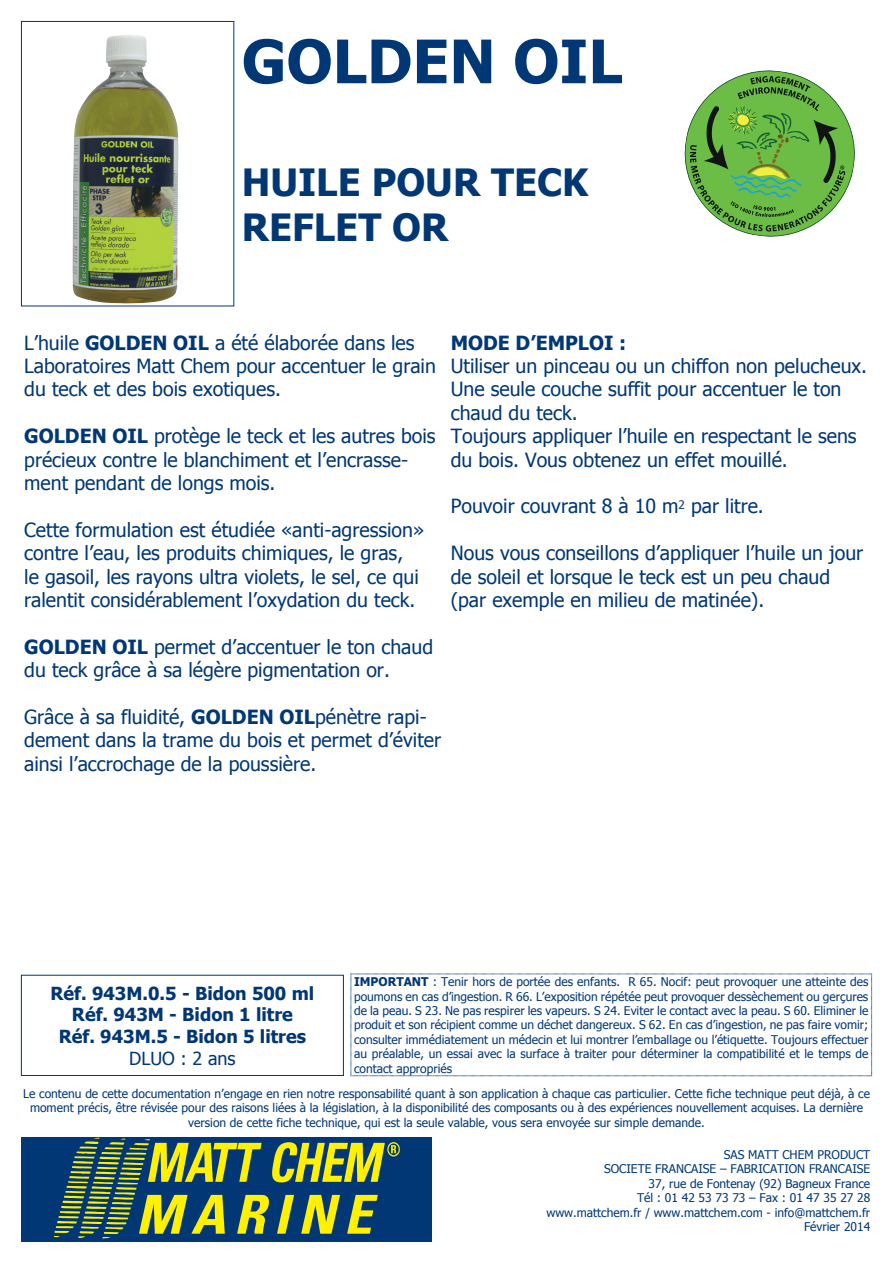
<style>
.page{position:relative;width:893px;height:1263px;background:#fff}
.page>*{position:absolute;margin:0;border:0;box-sizing:border-box;transform-origin:0 0}
.t1{font:700 60px "Tahoma";color:#013775}
.t2{font:700 37.5px/45px "Tahoma";color:#013775}
.t3{font:19.5px/23.4px "Tahoma";color:#013775}
.t4{font:700 19.5px "Tahoma";color:#013775}
.t5{font:700 18px/21.6px "Tahoma";color:#013775;text-align:center}
.t6{font:18px "Tahoma";color:#013775}
.t7{font:12px/14.4px "Tahoma";color:#013775;text-align:right}
.s1{font-weight:700}
</style>
<div class="page">
<div style="left:21px;top:1137px;width:411px;height:105px;background:#013775"></div>
<img style="left:54px;top:1137px;width:345px;height:102px">
<img style="left:72px;top:34px;width:107px;height:270px">
<div style="left:21px;top:21px;width:213px;height:285px;border:1px solid #013775"></div>
<svg style="left:351px;top:974px;width:521px;height:102px"></svg>
<svg style="left:684px;top:70px;width:171px;height:167px"></svg>
<h1 class="t1" style="left:242px;top:23px;width:382px">GOLDEN OIL</h1>
<h2 class="t2" style="left:242px;top:159px;width:348px">HUILE POUR TECK<br>REFLET OR</h2>
<h3 class="t3" style="left:24px;top:330px;width:413px">L’huile <span class="s1">GOLDEN OIL</span> a été élaborée dans les<br>Laboratoires Matt Chem pour accentuer le grain du teck et des bois exotiques.</h3>
<h3 class="t3" style="left:24px;top:424px;width:413px"><span class="s1">GOLDEN OIL</span> protège le teck et les autres bois précieux contre le blanchiment et l’encrasse&shy;ment pendant de longs mois.</h3>
<h3 class="t3" style="left:24px;top:517px;width:401px">Cette formulation est étudiée «anti-agression» contre l’eau, les produits chimiques, le gras,<br>le gasoil, les rayons ultra violets, le sel, ce qui ralentit considérablement l’oxydation du teck.</h3>
<h3 class="t3" style="left:24px;top:634px;width:410px"><span class="s1">GOLDEN OIL</span> permet d’accentuer le ton chaud du teck grâce à sa légère pigmentation or.</h3>
<h3 class="t3" style="left:24px;top:705px;width:418px">Grâce à sa fluidité, <span class="s1">GOLDEN OIL</span>pénètre rapi&shy;dement dans la trame du bois et permet d’éviter ainsi l’accrochage de la poussière.</h3>
<h3 class="t4" style="left:451px;top:330px;width:177px">MODE D’EMPLOI :</h3>
<h3 class="t3" style="left:451px;top:354px;width:418px">Utiliser un pinceau ou un chiffon non pelucheux.<br>Une seule couche suffit pour accentuer le ton chaud du teck.<br>Toujours appliquer l’huile en respectant le sens du bois. Vous obtenez un effet mouillé.</h3>
<h3 class="t3" style="left:451px;top:494px;width:315px">Pouvoir couvrant 8 à 10 m<sup>2</sup> par litre.</h3>
<h3 class="t3" style="left:451px;top:541px;width:414px">Nous vous conseillons d’appliquer l’huile un jour de soleil et lorsque le teck est un peu chaud (par exemple en milieu de matinée).</h3>
<h3 class="t5" style="left:51px;top:982px;width:265px">Réf. 943M.0.5 - Bidon 500 ml<br>Réf. 943M - Bidon 1 litre<br>Réf. 943M.5 - Bidon 5 litres</h3>
<h3 class="t6" style="left:129px;top:1047px;width:108px">DLUO : 2 ans</h3>
<p class="t7" style="left:354px;top:974px;width:516px;text-align:justify"><span class="s1">IMPORTANT</span> : Tenir hors de portée des enfants. R 65. Nocif: peut provoquer une atteinte des poumons en cas d’ingestion. R 66. L’exposition répétée peut provoquer dessèchement ou gerçures de la peau. S 23. Ne pas respirer les vapeurs. S 24. Eviter le contact avec la peau. S 60. Eliminer le produit et son récipient comme un déchet dangereux. S 62. En cas d’ingestion, ne pas faire vomir; consulter immédiatement un médecin et lui montrer l’emballage ou l’étiquette. Toujours effectuer au préalable, un essai avec la surface à traiter pour déterminer la compatibilité et le temps de contact appropriés</p>
<p class="t7" style="left:23px;top:1086px;width:848px;text-align:center">Le contenu de cette documentation n’engage en rien notre responsabilité quant à son application à chaque cas particulier. Cette fiche technique peut déjà, à ce moment précis, être révisée pour des raisons liées à la législation, à la disponibilité des composants ou à des expériences nouvellement acquises. La dernière version de cette fiche technique, qui est la seule valable, vous sera envoyée sur simple demande.</p>
<p class="t7" style="left:546px;top:1147px;width:325px">SAS MATT CHEM PRODUCT<br>SOCIETE FRANCAISE – FABRICATION FRANCAISE<br>37, rue de Fontenay (92) Bagneux France<br>Tél : 01 42 53 73 73 – Fax : 01 47 35 27 28 www.mattchem.fr / www.mattchem.com - info@mattchem.fr Février 2014</p>
</div>
